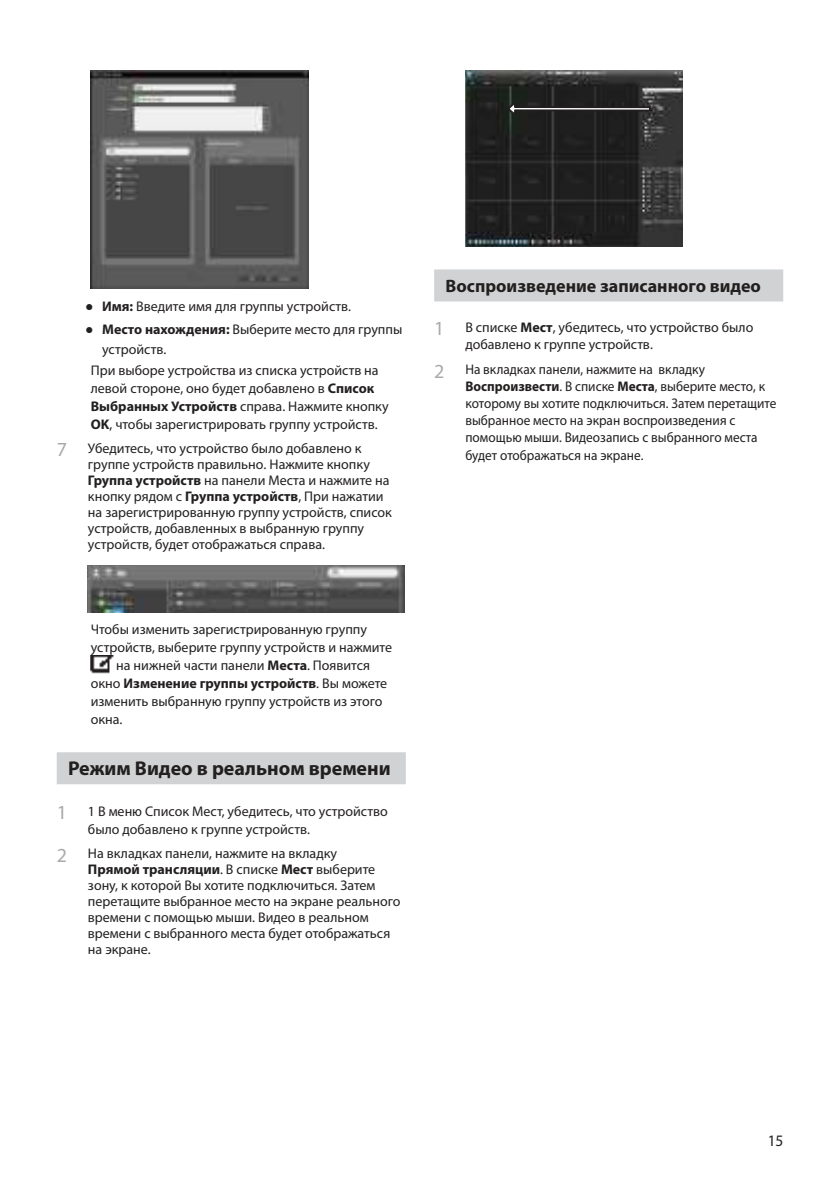
<style>
.page{position:relative;width:840px;height:1191px;background:#fff}
.page>*{position:absolute;margin:0;border:0;box-sizing:border-box;transform-origin:0 0}
.t1{font:700 20px "Myriad Pro";color:#221f1f}
.t2{font:700 18px "Myriad Pro";color:#221f1f}
.t3{font:16px "Myriad Pro";color:#221f1f;scale:.96 1}
.t4{font:14px/16px "Myriad Pro";color:#221f1f}
.t5{font:14px/17.2px "Myriad Pro";color:#221f1f;scale:.95 1}
.t6{font:700 14px "Myriad Pro";color:#221f1f}
.s1{font-family:"Arial"}
.s2{font-weight:700}
.s3{font-size:20px;color:#a7a9ab}
.s4{font-weight:400}
</style>
<div class="page">
<div style="left:57px;top:752px;width:348px;height:32px;background:#d1d2d4"></div>
<img style="left:91px;top:71px;width:217px;height:218px">
<img style="left:88px;top:565px;width:316px;height:48px">
<img style="left:91px;top:655px;width:22px;height:18px">
<div style="left:434px;top:269px;width:348px;height:32px;background:#d1d2d4"></div>
<img style="left:465px;top:71px;width:217px;height:175px">
<svg style="left:505px;top:99px;width:146px;height:20px;background:#313130"></svg>
<p class="t4" style="left:85px;top:299px;width:267px"><span class="s1">●</span> <span class="s2">Имя:</span> Введите имя для группы устройств.</p>
<p class="t4" style="left:85px;top:321px;width:318px"><span class="s1">●</span> <span class="s2">Место нахождения:</span> Выберите место для группы</p>
<p class="t4" style="left:102px;top:341px;width:66px">устройств.</p>
<p class="t4" style="left:91px;top:362px;width:289px">При выборе устройства из списка устройств на</p>
<p class="t4" style="left:91px;top:379px;width:299px;line-height:18px">левой стороне, оно будет добавлено в <span class="s2">Список<br>Выбранных Устройств</span> справа. Нажмите кнопку<br><span class="s2">OK</span>, чтобы зарегистрировать группу устройств.</p>
<p class="t4" style="left:88px;top:441px;width:305px;text-indent:-31px"><span class="s3">7</span> Убедитесь, что устройство было добавлено к группе устройств правильно. Нажмите кнопку <span class="s2">Группа устройств</span> на панели Места и нажмите на кнопку рядом с <span class="s2">Группа устройств</span>, При нажатии на зарегистрированную группу устройств, список устройств, добавленных в выбранную группу устройств, будет отображаться справа.</p>
<p class="t4" style="left:91px;top:622px;width:277px">Чтобы изменить зарегистрированную группу</p>
<p class="t4" style="left:91px;top:640px;width:303px">устройств, выберите группу устройств и нажмите</p>
<p class="t4" style="left:116px;top:658px;width:255px">на нижней части панели <span class="s2">Места</span>. Появится</p>
<p class="t6" style="left:91px;top:678px;width:298px"><span class="s4">окно</span> Изменение группы устройств<span class="s4">. Вы можете</span></p>
<p class="t4" style="left:91px;top:694px;width:293px">изменить выбранную группу устройств из этого</p>
<p class="t4" style="left:91px;top:712px;width:33px">окна.</p>
<h1 class="t1" style="left:68px;top:760px;width:324px">Режим Видео в реальном времени</h1>
<p class="t4" style="left:88px;top:802px;width:301px;line-height:18px;text-indent:-31px"><span class="s3">1</span> 1 В меню Список Мест, убедитесь, что устройство было добавлено к группе устройств.</p>
<p class="t4" style="left:88px;top:846px;width:314px;text-indent:-31px"><span class="s3">2</span> На вкладках панели, нажмите на вкладку<br><span class="s2">Прямой трансляции</span>. В списке <span class="s2">Мест</span> выберите зону, к которой Вы хотите подключиться. Затем перетащите выбранное место на экране реального времени с помощью мыши. Видео в реальном времени с выбранного места будет отображаться на экране.</p>
<p class="t2" style="left:445px;top:279px;width:317px">Воспроизведение записанного видео</p>
<p class="t4" style="left:465px;top:319px;width:289px;line-height:17px;text-indent:-31px"><span class="s3">1</span> В списке <span class="s2">Мест</span>, убедитесь, что устройство было добавлено к группе устройств.</p>
<p class="t5" style="left:465px;top:361px;width:329px;text-indent:-31px"><span class="s3">2</span> На вкладках панели, нажмите на вкладку <span class="s2">Воспроизвести</span>. В списке <span class="s2">Места</span>, выберите место, к которому вы хотите подключиться. Затем перетащите выбранное место на экран воспроизведения с помощью мыши. Видеозапись с выбранного места будет отображаться на экране.</p>
<p class="t3" style="left:767px;top:1133px;width:17px">15</p>
</div>
